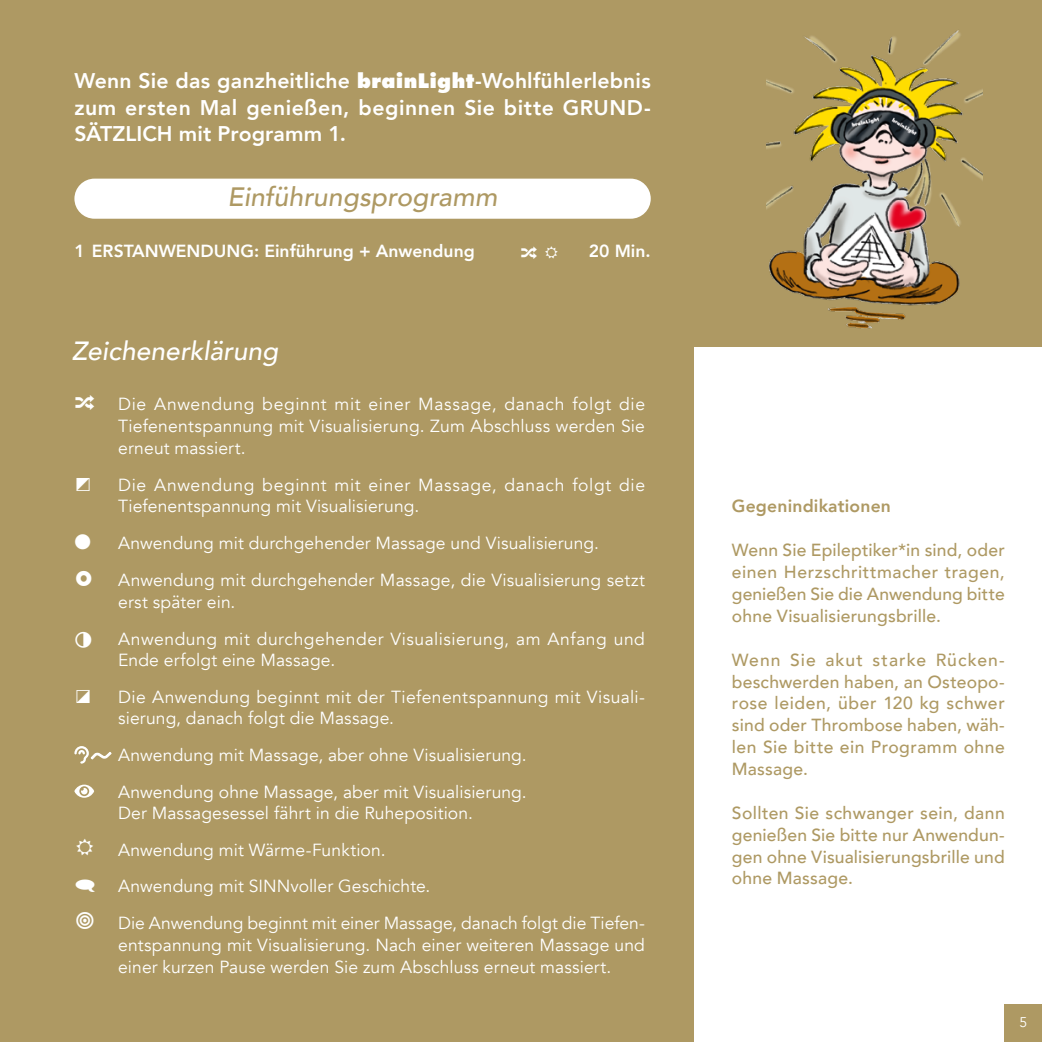
<style>
.page{position:relative;width:1042px;height:1042px;background:#ae9963}
.page>*{position:absolute;margin:0;border:0;box-sizing:border-box;transform-origin:0 0}
.t1{font:italic 500 26.43px "Avenir";letter-spacing:.005em;color:#ae9963}
.t2{font:italic 500 26.25px "Avenir";letter-spacing:.005em;color:#fff}
.t3{font:800 21.18px/26.4px "Avenir";letter-spacing:.025em;color:#fff;text-align:justify}
.t4{font:17.5px/36.8px "Avenir";letter-spacing:.01em;color:#fff}
.t5{font:500 17.5px/21.9px "Avenir";letter-spacing:.01em;color:#ae9963;text-align:justify}
.t6{font:17.5px/21.9px "Avenir";letter-spacing:.035em;color:#fff}
.t7{font:17.5px/36.8px "Avenir";letter-spacing:.03em;color:#fff}
.t8{font:800 17.5px "Avenir";color:#fff}
.t9{font:800 17.5px "Avenir";letter-spacing:.01em;color:#ae9963}
.t10{font:14px "Avenir";color:#fff}
.s1{font-family:"Futura";font-size:19.43px}
</style>
<div class="page">
<div style="left:74px;top:179px;width:577px;height:40px;background:#fff;border-radius:20px"></div>
<div style="left:694px;top:347px;width:348px;height:695px;background:#fff"></div>
<div style="left:1005px;top:1005px;width:37px;height:37px;background:#ae9963"></div>
<img style="left:766px;top:30px;width:216px;height:299px">
<svg style="left:74px;top:784px;width:20px;height:14px"></svg>
<svg style="left:74px;top:746px;width:15px;height:17px"></svg>
<p class="t3" style="left:74px;top:68px;width:578px">Wenn Sie das ganzheitliche <span class="s1">brainLight</span>-Wohlfühlerlebnis zum ersten Mal genießen, beginnen Sie bitte GRUND-SÄTZLICH mit Programm 1.</p>
<h1 class="t1" style="left:228px;top:181px;width:271px">Einführungsprogramm</h1>
<p class="t8" style="left:74px;top:237px;width:402px">1 ERSTANWENDUNG: Einführung + Anwendung</p>
<p class="t8" style="left:589px;top:237px;width:63px">20 Min.</p>
<h2 class="t2" style="left:72px;top:336px;width:208px">Zeichenerklärung</h2>
<p class="t4" style="left:118px;top:393px;width:528px;line-height:21.9px;text-align:justify">Die Anwendung beginnt mit einer Massage, danach folgt die Tiefenentspannung mit Visualisierung. Zum Abschluss werden Sie erneut massiert.</p>
<p class="t6" style="left:118px;top:474px;width:528px">Die Anwendung beginnt mit einer Massage, danach folgt die<br>Tiefenentspannung mit Visualisierung.</p>
<p class="t4" style="left:118px;top:525px;width:528px;text-indent:-44px">● Anwendung mit durchgehender Massage und Visualisierung.<br>Anwendung mit durchgehender Massage, die Visualisierung setzt</p>
<p class="t7" style="left:118px;top:584px;width:528px">erst später ein.<br>Anwendung mit durchgehender Visualisierung, am Anfang und</p>
<p class="t4" style="left:118px;top:642px;width:218px">Ende erfolgt eine Massage.</p>
<p class="t4" style="left:118px;top:687px;width:528px;line-height:21px">Die Anwendung beginnt mit der Tiefenentspannung mit Visuali&shy;sierung, danach folgt die Massage.</p>
<p class="t4" style="left:118px;top:737px;width:410px">Anwendung mit Massage, aber ohne Visualisierung.<br>Anwendung ohne Massage, aber mit Visualisierung.</p>
<p class="t4" style="left:118px;top:794px;width:528px">Der Massagesessel fährt in die Ruheposition.<br>Anwendung mit Wärme-Funktion.<br>Anwendung mit SINNvoller Geschichte.<br>Die Anwendung beginnt mit einer Massage, danach folgt die Tiefen-</p>
<p class="t4" style="left:118px;top:934px;width:528px;line-height:21.9px">entspannung mit Visualisierung. Nach einer weiteren Massage und einer kurzen Pause werden Sie zum Abschluss erneut massiert.</p>
<p class="t9" style="left:732px;top:493px;width:161px">Gegenindikationen</p>
<p class="t5" style="left:732px;top:538px;width:274px">Wenn Sie Epileptiker*in sind, oder einen Herzschrittmacher tragen, genießen Sie die Anwendung bitte ohne Visualisierungsbrille.</p>
<p class="t5" style="left:732px;top:647px;width:274px">Wenn Sie akut starke Rücken&shy;beschwerden haben, an Osteopo&shy;rose leiden, über 120 kg schwer sind oder Thrombose haben, wäh&shy;len Sie bitte ein Programm ohne Massage.</p>
<p class="t5" style="left:732px;top:801px;width:274px">Sollten Sie schwanger sein, dann genießen Sie bitte nur Anwendun&shy;gen ohne Visualisierungsbrille und ohne Massage.</p>
<p class="t10" style="left:1019px;top:1014px;width:9px">5</p>
</div>
